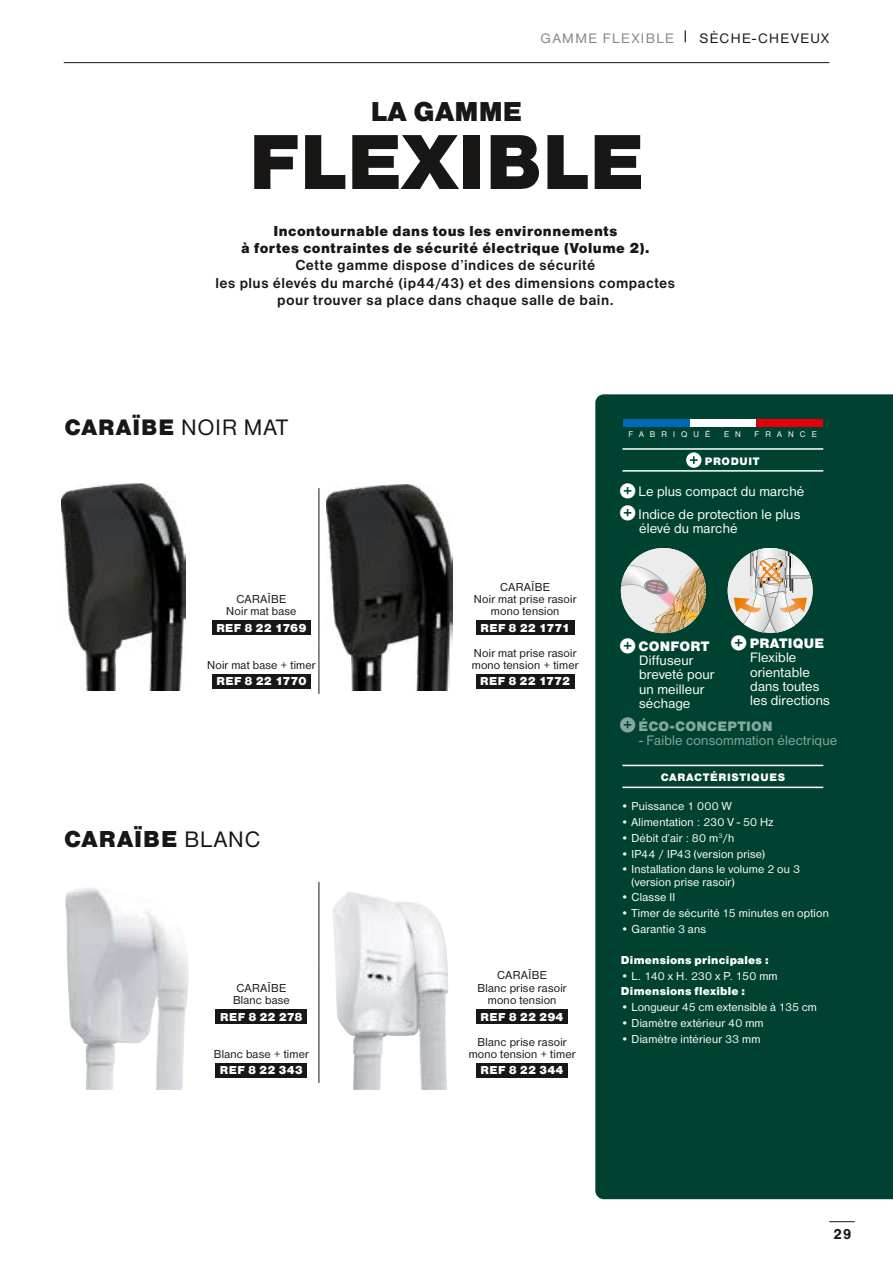
<style>
.page{position:relative;width:893px;height:1263px;background:#fff}
.page>*{position:absolute;margin:0;border:0;box-sizing:border-box;transform-origin:0 0}
.t1{font:80.85px "Nimbus Sans DOT Blac";letter-spacing:.005em;color:#181716}
.t2{font:28.35px "Nimbus Sans DOT Blac";letter-spacing:.005em;color:#181716}
.t3{font:24px "Nimbus Sans DOT Blac";letter-spacing:.04em;color:#181716}
.t4{font:23.25px "Nimbus Sans DOT Blac";letter-spacing:.04em;color:#181716}
.t5{font:700 15px/17.2px "Nimbus Sans DOT";letter-spacing:.03em;color:#181716;text-align:center}
.t6{font:15px/17.2px "Nimbus Sans DOT Blac";letter-spacing:.03em;color:#181716;text-align:center}
.t7{font:700 15px "Nimbus San";color:#181716}
.t8{font:14.25px/14.2px "Nimbus Sans DOT";letter-spacing:.01em;color:#fff}
.t9{font:14.25px "Nimbus Sans DOT";letter-spacing:.01em;color:#86a79f}
.t10{font:14.25px "Nimbus Sans DOT";letter-spacing:.095em;color:#181716}
.t11{font:14.25px "Nimbus Sans DOT Blac";letter-spacing:.015em;color:#fff}
.t12{font:14.25px "Nimbus Sans DOT Blac";letter-spacing:.015em;color:#86a79f}
.t13{font:12px/12.3px "Nimbus Sans DOT";letter-spacing:.015em;color:#fff}
.t14{font:12px/12.3px "Nimbus Sans DOT";letter-spacing:.02em;color:#181716;text-align:center}
.t15{font:12px "Nimbus Sans DOT Blac";letter-spacing:.02em;color:#fff}
.t16{font:12px "Nimbus Sans DOT Blac";letter-spacing:-.005em;color:#fff}
.t17{font:12px "Nimbus Sans DOT Blac";color:#fff}
.t18{font:11.25px "Nimbus Sans DOT Blac";letter-spacing:.06em;color:#fff}
.t19{font:8.55px "Nimbus Sans DOT";letter-spacing:.715em;color:#fff}
.s1{color:#868786}
.s2{font-family:"Nimbus Sans DOT"}
.s3{font-family:"Nimbus Sans DOT";font-size:23.25px}
.s4{font-family:"Pictos Loste";font-size:15px}
</style>
<div class="page">
<img style="left:65px;top:888px;width:94px;height:202px">
<img style="left:326px;top:483px;width:127px;height:208px">
<img style="left:332px;top:891px;width:88px;height:199px">
<img style="left:62px;top:483px;width:123px;height:208px">
<hr style="left:319px;top:488px;width:1px;height:86px;background:#181716">
<hr style="left:319px;top:574px;width:1px;height:66px;background:#181716">
<hr style="left:319px;top:640px;width:1px;height:54px;background:#181716">
<div style="left:212px;top:620px;width:99px;height:15px;background:#181716"></div>
<div style="left:476px;top:620px;width:98px;height:15px;background:#181716"></div>
<div style="left:212px;top:674px;width:99px;height:15px;background:#181716"></div>
<div style="left:476px;top:674px;width:98px;height:15px;background:#181716"></div>
<hr style="left:319px;top:882px;width:1px;height:81px;background:#181716">
<hr style="left:319px;top:963px;width:1px;height:66px;background:#181716">
<hr style="left:319px;top:1029px;width:1px;height:54px;background:#181716">
<div style="left:216px;top:1009px;width:91px;height:15px;background:#181716"></div>
<div style="left:476px;top:1009px;width:92px;height:15px;background:#181716"></div>
<div style="left:216px;top:1063px;width:91px;height:15px;background:#181716"></div>
<div style="left:476px;top:1063px;width:92px;height:15px;background:#181716"></div>
<div style="left:595px;top:394px;width:298px;height:805px;background:#004232"></div>
<hr style="left:622px;top:448px;width:201px;height:2px;background:#fff">
<hr style="left:622px;top:470px;width:201px;height:2px;background:#fff">
<hr style="left:622px;top:765px;width:201px;height:1px;background:#fff">
<hr style="left:622px;top:787px;width:201px;height:1px;background:#fff">
<div style="left:623px;top:420px;width:67px;height:7px;background:#0068b4"></div>
<div style="left:690px;top:420px;width:66px;height:7px;background:#fff"></div>
<div style="left:756px;top:420px;width:67px;height:7px;background:#e3000b"></div>
<svg style="left:686px;top:452px;width:15px;height:16px"></svg>
<img style="left:621px;top:548px;width:85px;height:86px">
<svg style="left:728px;top:548px;width:85px;height:85px;background:#afb5a8"></svg>
<svg style="left:829px;top:1221px;width:26px;height:1px"></svg>
<hr style="left:64px;top:62px;width:765px;height:1px;background:#181716">
<p class="t10" style="left:541px;top:31px;width:290px"><span class="s1">GAMME FLEXIBLE</span> | SÈCHE-CHEVEUX</p>
<h2 class="t2" style="left:371px;top:95px;width:153px">LA GAMME</h2>
<h1 class="t1" style="left:249px;top:115px;width:396px">FLEXIBLE</h1>
<p class="t6" style="left:241px;top:222px;width:410px">Incontournable dans tous les environnements<br>à fortes contraintes de sécurité électrique (Volume 2).</p>
<p class="t5" style="left:216px;top:257px;width:461px">Cette gamme dispose d’indices de sécurité<br>les plus élevés du marché (ip44/43) et des dimensions compactes pour trouver sa place dans chaque salle de bain.</p>
<h3 class="t4" style="left:64px;top:414px;width:225px">CARAÏBE <span class="s2">NOIR MAT</span></h3>
<p class="t14" style="left:226px;top:593px;width:72px">CARAÏBE<br>Noir mat base</p>
<p class="t15" style="left:216px;top:621px;width:92px">REF 8 22 1769</p>
<p class="t14" style="left:207px;top:659px;width:110px">Noir mat base + timer</p>
<p class="t17" style="left:216px;top:674px;width:91px">REF 8 22 1770</p>
<h3 class="t3" style="left:64px;top:825px;width:198px">CARAÏBE <span class="s3">BLANC</span></h3>
<p class="t14" style="left:233px;top:982px;width:58px;text-align:left">CARAÏBE<br>Blanc base</p>
<p class="t15" style="left:220px;top:1009px;width:84px">REF 8 22 278</p>
<p class="t14" style="left:214px;top:1048px;width:96px">Blanc base + timer</p>
<p class="t15" style="left:220px;top:1063px;width:84px">REF 8 22 343</p>
<p class="t14" style="left:474px;top:580px;width:104px">CARAÏBE<br>Noir mat prise rasoir mono tension</p>
<p class="t16" style="left:480px;top:621px;width:91px">REF 8 22 1771</p>
<p class="t14" style="left:472px;top:647px;width:108px;text-align:left">Noir mat prise rasoir mono tension + timer</p>
<p class="t16" style="left:480px;top:674px;width:91px">REF 8 22 1772</p>
<p class="t14" style="left:478px;top:969px;width:91px">CARAÏBE<br>Blanc prise rasoir mono tension</p>
<p class="t15" style="left:481px;top:1009px;width:85px">REF 8 22 294</p>
<p class="t14" style="left:469px;top:1035px;width:108px">Blanc prise rasoir mono tension + timer</p>
<p class="t15" style="left:481px;top:1063px;width:85px">REF 8 22 344</p>
<p class="t19" style="left:629px;top:429px;width:83px">FABRIQUÉ</p>
<p class="t19" style="left:724px;top:429px;width:18px">E N</p>
<p class="t19" style="left:755px;top:429px;width:64px">FRANCE</p>
<p class="t18" style="left:705px;top:454px;width:56px">PRODUIT</p>
<p class="t8" style="left:621px;top:480px;width:185px;line-height:22.8px"><span class="s4">R</span> Le plus compact du marché<br><span class="s4">R</span> Indice de protection le plus</p>
<p class="t8" style="left:639px;top:521px;width:100px">élevé du marché</p>
<p class="t11" style="left:732px;top:635px;width:94px"><span class="s4">R</span> PRATIQUE</p>
<p class="t8" style="left:750px;top:651px;width:81px">Flexible orientable dans toutes les directions</p>
<p class="t11" style="left:621px;top:638px;width:90px"><span class="s4">R</span> CONFORT</p>
<p class="t8" style="left:639px;top:653px;width:77px">Diffuseur breveté pour un meilleur séchage</p>
<p class="t12" style="left:621px;top:717px;width:153px"><span class="s4">R</span> ÉCO-CONCEPTION</p>
<p class="t9" style="left:639px;top:732px;width:200px">- Faible consommation électrique</p>
<p class="t18" style="left:661px;top:771px;width:126px">CARACTÉRISTIQUES</p>
<p class="t13" style="left:621px;top:800px;width:112px">• Puissance 1 000 W</p>
<p class="t13" style="left:621px;top:816px;width:154px">• Alimentation : 230 V - 50 Hz</p>
<p class="t13" style="left:621px;top:832px;width:115px">• Débit d’air : 80 m<sup>3</sup>/h</p>
<p class="t13" style="left:621px;top:847px;width:146px">• IP44 / IP43 (version prise)</p>
<p class="t13" style="left:631px;top:863px;width:170px;text-indent:-11px">• Installation dans le volume 2 ou 3 (version prise rasoir)</p>
<p class="t13" style="left:621px;top:891px;width:56px">• Classe II</p>
<p class="t13" style="left:621px;top:907px;width:210px">• Timer de sécurité 15 minutes en option</p>
<p class="t13" style="left:621px;top:923px;width:87px">• Garantie 3 ans</p>
<p class="t15" style="left:621px;top:953px;width:149px">Dimensions principales :</p>
<p class="t13" style="left:621px;top:970px;width:158px">• L. 140 x H. 230 x P. 150 mm</p>
<p class="t15" style="left:621px;top:984px;width:126px">Dimensions flexible :</p>
<p class="t13" style="left:621px;top:1001px;width:198px">• Longueur 45 cm extensible à 135 cm</p>
<p class="t13" style="left:621px;top:1017px;width:144px">• Diamètre extérieur 40 mm</p>
<p class="t13" style="left:621px;top:1032px;width:141px">• Diamètre intérieur 33 mm</p>
<p class="t7" style="left:833px;top:1226px;width:19px">29</p>
</div>
